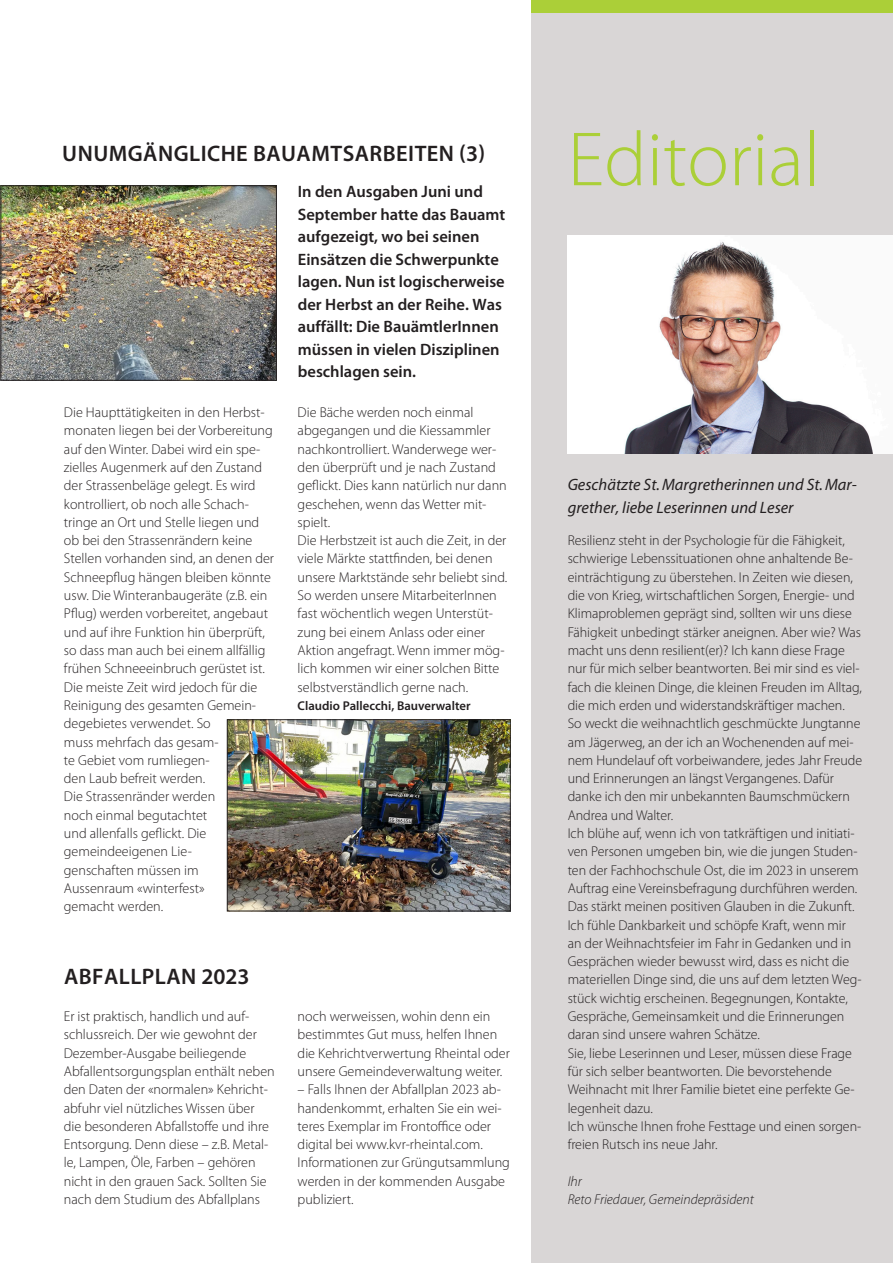
<style>
.page{position:relative;width:893px;height:1263px;background:#fff}
.page>*{position:absolute;margin:0;border:0;box-sizing:border-box;transform-origin:0 0}
._11_Seitenzahl{font:300 77.55px "Myriad Pro";color:#abcf38}
._1_1_Haupttitel_klei{font:600 22.5px "Myriad Pro";letter-spacing:.02em;color:#231f20}
._2_Lead__Vorspann{font:600 16.5px/22.5px "Myriad Pro";color:#231f20}
._1_Haupttitel{font:italic 16.5px/22.5px "Myriad Pro";color:#231f20}
._3_Lauftext{font:300 14.25px/18.3px "Myriad Pro";color:#231f20}
._3_Lauftext-2{font:italic 300 14.25px "Myriad Pro";color:#231f20}
._5_Autor{font:600 12.75px "Myriad Pro";color:#231f20}
</style>
<div class="page">
<div style="left:531px;top:0;width:362px;height:1263px;background:#d9d6d6"></div>
<div style="left:531px;top:0;width:362px;height:13px;background:#abcf38"></div>
<img style="left:568px;top:236px;width:325px;height:218px">
<img style="left:229px;top:721px;width:279px;height:188px">
<div style="left:227px;top:719px;width:283px;height:192px;border:1px solid #231f20"></div>
<img style="left:3px;top:187px;width:272px;height:191px">
<div style="left:1px;top:185px;width:276px;height:195px;border:1px solid #231f20"></div>
<p class="_1_1_Haupttitel_klei" style="left:62px;top:139px;width:425px">UNUMGÄNGLICHE BAUAMTSARBEITEN (3)</p>
<p class="_2_Lead__Vorspann" style="left:298px;top:180px;width:209px">In den Ausgaben Juni und<br>September hatte das Bauamt aufgezeigt, wo bei seinen<br>Einsätzen die Schwerpunkte lagen. Nun ist logischerweise der Herbst an der Reihe. Was auffällt: Die BauämtlerInnen müssen in vielen Disziplinen beschlagen sein.</p>
<p class="_3_Lauftext" style="left:64px;top:403px;width:212px">Die Haupttätigkeiten in den Herbst&shy;monaten liegen bei der Vorbereitung auf den Winter. Dabei wird ein spe&shy;zielles Augenmerk auf den Zustand der Strassenbeläge gelegt. Es wird kontrolliert, ob noch alle Schach&shy;tringe an Ort und Stelle liegen und ob bei den Strassenrändern keine Stellen vorhanden sind, an denen der Schneepflug hängen bleiben könnte usw. Die Winteranbaugeräte (z.B. ein Pflug) werden vorbereitet, angebaut und auf ihre Funktion hin überprüft, so dass man auch bei einem allfällig frühen Schneeeinbruch gerüstet ist.</p>
<p class="_3_Lauftext" style="left:64px;top:677px;width:195px">Die meiste Zeit wird jedoch für die<br>Reinigung des gesamten Gemein&shy;degebietes verwendet. So<br>muss mehrfach das gesam-<br>te Gebiet vom rumliegen-<br>den Laub befreit werden.<br>Die Strassenränder werden<br>noch einmal begutachtet<br>und allenfalls geflickt. Die gemeindeeigenen Lie&shy;genschaften müssen im<br>Aussenraum «winterfest» gemacht werden.</p>
<p class="_3_Lauftext" style="left:298px;top:403px;width:211px">Die Bäche werden noch einmal abgegangen und die Kiessammler nachkontrolliert. Wanderwege wer&shy;den überprüft und je nach Zustand geflickt. Dies kann natürlich nur dann geschehen, wenn das Wetter mit&shy;spielt.</p>
<p class="_3_Lauftext" style="left:298px;top:531px;width:211px">Die Herbstzeit ist auch die Zeit, in der viele Märkte stattfinden, bei denen unsere Marktstände sehr beliebt sind.<br>So werden unsere MitarbeiterInnen fast wöchentlich wegen Unterstüt&shy;zung bei einem Anlass oder einer Aktion angefragt. Wenn immer mög&shy;lich kommen wir einer solchen Bitte selbstverständlich gerne nach.</p>
<p class="_5_Autor" style="left:298px;top:697px;width:174px">Claudio Pallecchi, Bauverwalter</p>
<p class="_1_1_Haupttitel_klei" style="left:64px;top:962px;width:187px">ABFALLPLAN 2023</p>
<p class="_3_Lauftext" style="left:64px;top:1007px;width:212px">Er ist praktisch, handlich und auf&shy;schlussreich. Der wie gewohnt der Dezember-Ausgabe beiliegende Abfallentsorgungsplan enthält neben den Daten der «normalen» Kehricht&shy;abfuhr viel nützliches Wissen über die besonderen Abfallstoffe und ihre Entsorgung. Denn diese – z.B. Metal&shy;le, Lampen, Öle, Farben – gehören nicht in den grauen Sack. Sollten Sie nach dem Studium des Abfallplans</p>
<p class="_3_Lauftext" style="left:298px;top:1007px;width:214px">noch werweissen, wohin denn ein bestimmtes Gut muss, helfen Ihnen die Kehrichtverwertung Rheintal oder unsere Gemeindeverwaltung weiter.</p>
<p class="_3_Lauftext" style="left:298px;top:1080px;width:206px">– Falls Ihnen der Abfallplan 2023 ab&shy;handenkommt, erhalten Sie ein wei&shy;teres Exemplar im Frontoffice oder digital bei www.kvr-rheintal.com.</p>
<p class="_3_Lauftext" style="left:298px;top:1153px;width:214px">Informationen zur Grüngutsammlung werden in der kommenden Ausgabe publiziert.</p>
<p class="_11_Seitenzahl" style="left:568px;top:113px;width:254px">Editorial</p>
<p class="_1_Haupttitel" style="left:568px;top:473px;width:291px">Geschätzte St.Margretherinnen und St.Mar&shy;grether, liebe Leserinnen und Leser</p>
<p class="_3_Lauftext" style="left:568px;top:531px;width:296px">Resilienz steht in der Psychologie für die Fähigkeit, schwierige Lebenssituationen ohne anhaltende Be&shy;einträchtigung zu überstehen. In Zeiten wie diesen, die von Krieg, wirtschaftlichen Sorgen, Energie- und Klimaproblemen geprägt sind, sollten wir uns diese Fähigkeit unbedingt stärker aneignen. Aber wie? Was macht uns denn resilient(er)? Ich kann diese Frage nur für mich selber beantworten. Bei mir sind es viel&shy;fach die kleinen Dinge, die kleinen Freuden im Alltag, die mich erden und widerstandskräftiger machen.</p>
<p class="_3_Lauftext" style="left:568px;top:714px;width:296px">So weckt die weihnachtlich geschmückte Jungtanne am Jägerweg, an der ich an Wochenenden auf mei&shy;nem Hundelauf oft vorbeiwandere, jedes Jahr Freude und Erinnerungen an längst Vergangenes. Dafür danke ich den mir unbekannten Baumschmückern Andrea und Walter.</p>
<p class="_3_Lauftext" style="left:568px;top:824px;width:292px">Ich blühe auf, wenn ich von tatkräftigen und initiati&shy;ven Personen umgeben bin, wie die jungen Studen&shy;ten der Fachhochschule Ost, die im 2023 in unserem Auftrag eine Vereinsbefragung durchführen werden.<br>Das stärkt meinen positiven Glauben in die Zukunft.</p>
<p class="_3_Lauftext" style="left:568px;top:915px;width:295px">Ich fühle Dankbarkeit und schöpfe Kraft, wenn mir an der Weihnachtsfeier im Fahr in Gedanken und in Gesprächen wieder bewusst wird, dass es nicht die materiellen Dinge sind, die uns auf dem letzten Weg&shy;stück wichtig erscheinen. Begegnungen, Kontakte, Gespräche, Gemeinsamkeit und die Erinnerungen daran sind unsere wahren Schätze.</p>
<p class="_3_Lauftext" style="left:568px;top:1043px;width:289px">Sie, liebe Leserinnen und Leser, müssen diese Frage für sich selber beantworten. Die bevorstehende Weihnacht mit Ihrer Familie bietet eine perfekte Ge&shy;legenheit dazu.</p>
<p class="_3_Lauftext" style="left:568px;top:1117px;width:295px">Ich wünsche Ihnen frohe Festtage und einen sorgen&shy;freien Rutsch ins neue Jahr.</p>
<p class="_3_Lauftext-2" style="left:568px;top:1172px;width:16px">Ihr</p>
<p class="_3_Lauftext-2" style="left:568px;top:1191px;width:188px">Reto Friedauer, Gemeindepräsident</p>
</div>
